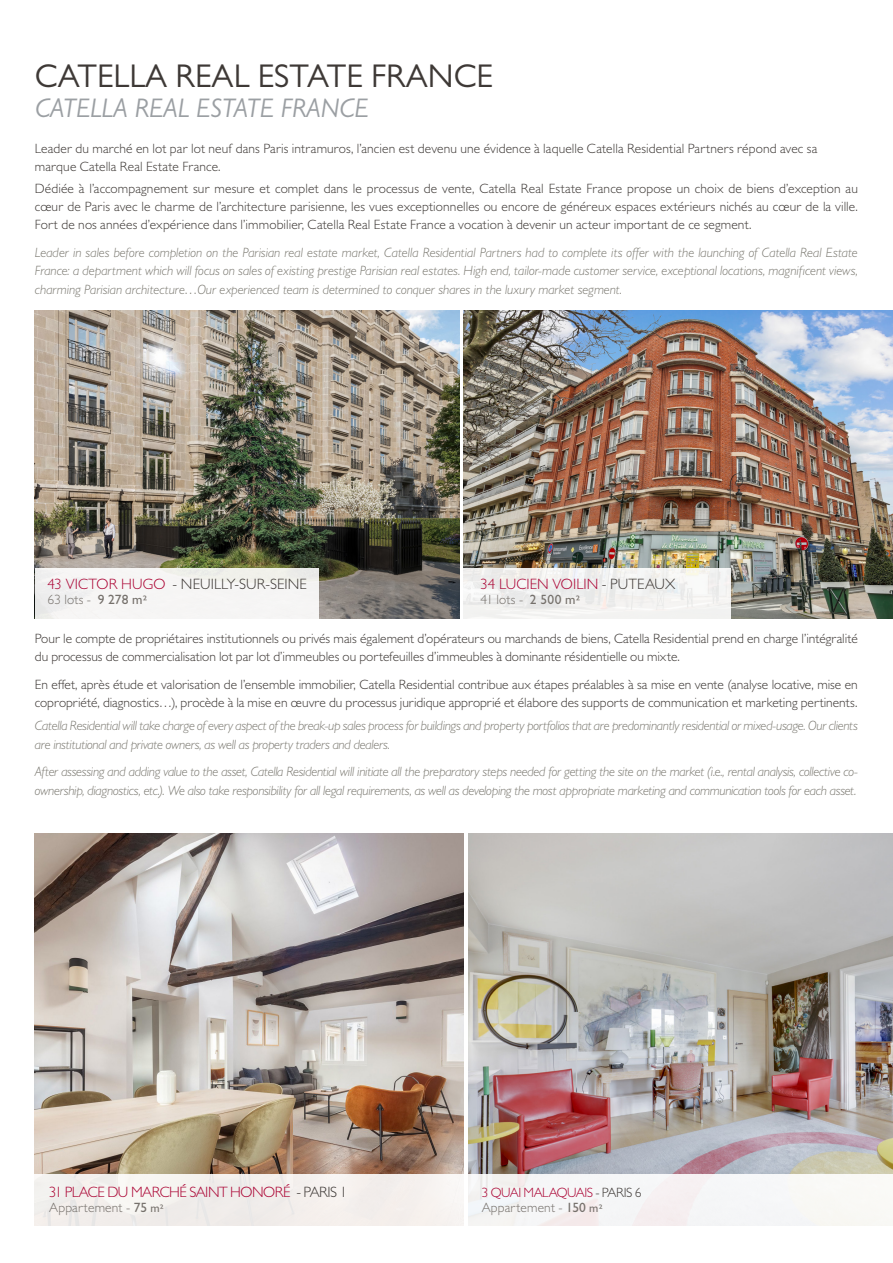
<style>
.page{position:relative;width:893px;height:1263px;background:#fff}
.page>*{position:absolute;margin:0;border:0;box-sizing:border-box;transform-origin:0 0}
.t1{font:33px "Gill Sans MT Pro";color:#3e3936}
.t2{font:italic 27px "Gill Sans MT Pro";color:#9b9fa3}
.t3{font:300 15px "Gill Sans MT Pro";letter-spacing:-.03em;color:#ab0333}
.t4{font:300 15px "Gill Sans MT Pro";letter-spacing:.005em;color:#3e3936}
.t5{font:300 15px "Gill Sans MT Pro";letter-spacing:.005em;color:#ab0333}
.Heading_box{font:300 13.5px/18px "Gill Sans MT Pro";color:#3e3936}
.Preamble{font:italic 300 13.5px/18.8px "Gill Sans MT Pro";letter-spacing:-.02em;color:#7a7870}
.t6{font:300 13.5px "Gill Sans MT Pro";letter-spacing:.01em;color:#76716c}
.t7{font:300 13.5px "Gill Sans MT Pro";letter-spacing:-.03em;color:#ab0333}
.s1{color:#ab0333}
.s2{font-weight:500}
.s3{color:#3e3936}
.s4{font-weight:500;font-size:12px}
</style>
<div class="page">
<img style="left:469px;top:834px;width:424px;height:340px">
<img style="left:35px;top:834px;width:429px;height:340px">
<img style="left:35px;top:310px;width:425px;height:308px">
<img style="left:463px;top:310px;width:430px;height:308px">
<svg style="left:34px;top:1174px;width:435px;height:52px;fill:#f4efec"></svg>
<div style="left:469px;top:1174px;width:424px;height:55px;background:#f6f6f6"></div>
<div style="left:35px;top:568px;width:283px;height:50px;background:#f6f5f4"></div>
<div style="left:460px;top:568px;width:271px;height:50px;background:#f2f2f0"></div>
<p class="t1" style="left:35px;top:56px;width:460px">CATELLA REAL ESTATE FRANCE</p>
<p class="t2" style="left:35px;top:92px;width:335px">CATELLA REAL ESTATE FRANCE</p>
<p class="Heading_box" style="left:35px;top:139px;width:784px">Leader du marché en lot par lot neuf dans Paris intramuros, l’ancien est devenu une évidence à laquelle Catella Residential Partners répond avec sa marque Catella Real Estate France.</p>
<p class="Heading_box" style="left:35px;top:179px;width:825px;text-align:justify">Dédiée à l’accompagnement sur mesure et complet dans le processus de vente, Catella Real Estate France propose un choix de biens d’exception au cœur de Paris avec le charme de l’architecture parisienne, les vues exceptionnelles ou encore de généreux espaces extérieurs nichés au cœur de la ville.<br>Fort de nos années d’expérience dans l’immobilier, Catella Real Estate France a vocation à devenir un acteur important de ce segment.</p>
<p class="Preamble" style="left:35px;top:242px;width:825px;text-align:justify">Leader in sales before completion on the Parisian real estate market, Catella Residential Partners had to complete its offer with the launching of Catella Real Estate France: a department which will focus on sales of existing prestige Parisian real estates. High end, tailor-made customer service, exceptional locations, magnificent views, charming Parisian architecture…Our experienced team is determined to conquer shares in the luxury market segment.</p>
<p class="Preamble" style="left:35px;top:524px;width:10px">w</p>
<p class="t4" style="left:48px;top:575px;width:261px"><span class="s1">43 VICTOR HUGO</span> - NEUILLY-SUR-SEINE</p>
<p class="t6" style="left:48px;top:591px;width:101px">63 lots - <span class="s2">9 278 m²</span></p>
<p class="t5" style="left:481px;top:575px;width:196px">34 LUCIEN VOILIN <span class="s3">- PUTEAUX</span></p>
<p class="t6" style="left:481px;top:591px;width:101px">41 lots - <span class="s2">2 500 m²</span></p>
<p class="Heading_box" style="left:35px;top:628px;width:824px;line-height:18.8px">Pour le compte de propriétaires institutionnels ou privés mais également d’opérateurs ou marchands de biens, Catella Residential prend en charge l’intégralité du processus de commercialisation lot par lot d’immeubles ou portefeuilles d’immeubles à dominante résidentielle ou mixte.</p>
<p class="Heading_box" style="left:35px;top:674px;width:824px;line-height:18.8px">En effet, après étude et valorisation de l’ensemble immobilier, Catella Residential contribue aux étapes préalables à sa mise en vente (analyse locative, mise en copropriété, diagnostics…), procède à la mise en œuvre du processus juridique approprié et élabore des supports de communication et marketing pertinents.</p>
<p class="Preamble" style="left:35px;top:716px;width:824px">Catella Residential will take charge of every aspect of the break-up sales process for buildings and property portfolios that are predominantly residential or mixed-usage. Our clients are institutional and private owners, as well as property traders and dealers.</p>
<p class="Preamble" style="left:35px;top:762px;width:824px">After assessing and adding value to the asset, Catella Residential will initiate all the preparatory steps needed for getting the site on the market (i.e., rental analysis, collective co&shy;ownership, diagnostics, etc.). We also take responsibility for all legal requirements, as well as developing the most appropriate marketing and communication tools for each asset.</p>
<p class="t3" style="left:49px;top:1182px;width:299px">31 PLACE DU MARCHÉ SAINT HONORÉ <span class="s3">- PARIS 1</span></p>
<p class="t6" style="left:49px;top:1199px;width:116px">Appartement - <span class="s2">75</span> <span class="s4">m²</span></p>
<p class="t7" style="left:482px;top:1184px;width:161px">3 QUAI MALAQUAIS <span class="s3">- PARIS 6</span></p>
<p class="t6" style="left:482px;top:1199px;width:122px">Appartement - <span class="s2">150</span> <span class="s4">m²</span></p>
</div>
